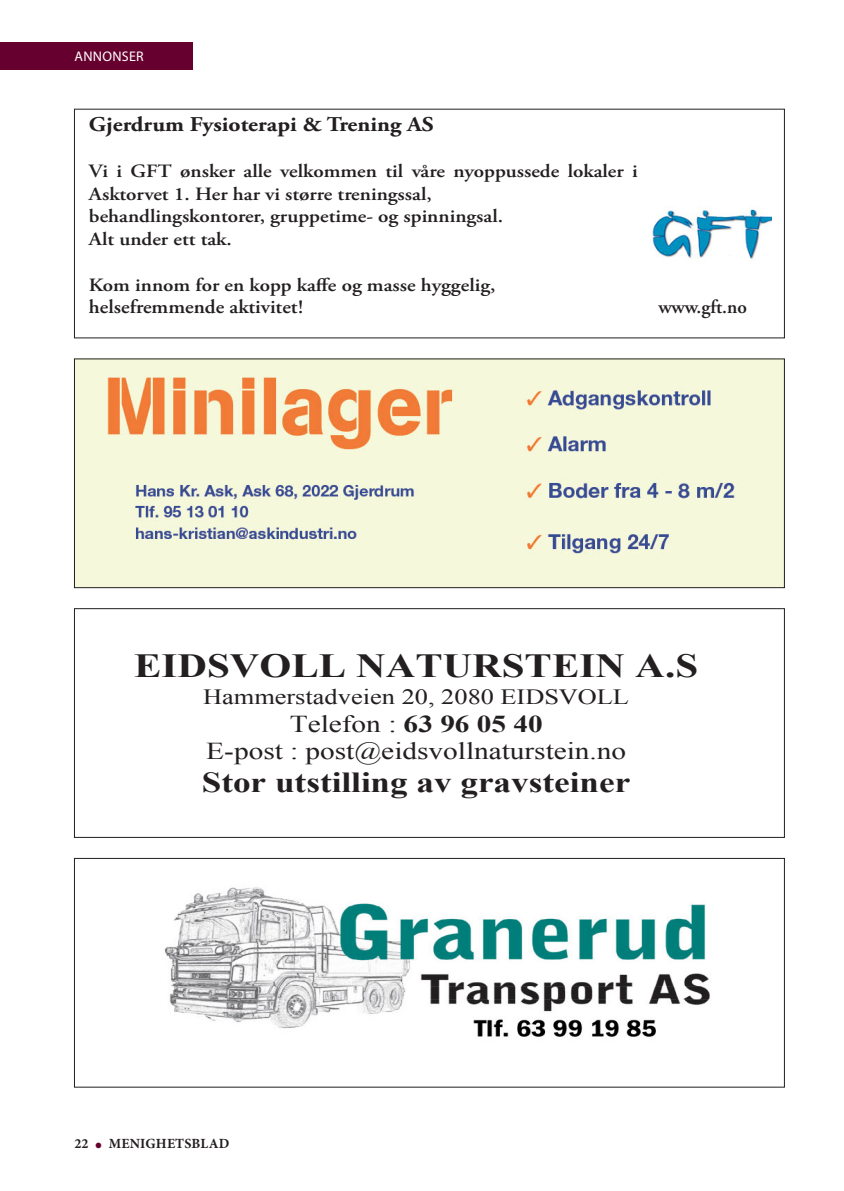
<style>
.page{position:relative;width:844px;height:1191px;background:#fff}
.page>*{position:absolute;margin:0;border:0;box-sizing:border-box;transform-origin:0 0}
.t1{font:700 33.77px "Times New Roman";color:#231f20;scale:1.21 1}
.t2{font:700 28.88px "Times New Roman";color:#231f20;scale:1.21 1}
.t3{font:24.15px/27.8px "Times New Roman";color:#231f20;text-align:center;scale:1.21 1}
.t4{font:21.7px "Times New Roman";color:#231f20;scale:1.21 1}
.Brødtekst_start{font:700 21px "Adobe Garamond Pro";color:#231f20;scale:1.12 1}
.Brødtekst_start-2{font:600 19.6px "Adobe Garamond Pro";color:#231f20;scale:1.07 1}
.Brødtekst_start-3{font:600 19.25px "Adobe Garamond Pro";color:#231f20}
.Brødtekst_start-4{font:600 18.72px/22.8px "Adobe Garamond Pro";color:#231f20;scale:1.12 1}
.t5{font:700 14px "Minion Pro";letter-spacing:.01em;color:#231f20}
.t6{font:14px "Myriad Pro";letter-spacing:.02em;color:#fff}
.s1{font-weight:700}
.s2{font-weight:400;font-size:21px;color:#66002e}
</style>
<div class="page">
<img style="left:76px;top:361px;width:706px;height:225px">
<div style="left:74px;top:359px;width:710px;height:229px;border:1px solid #231f20"></div>
<div style="left:74px;top:608px;width:710px;height:229px;border:1px solid #231f20"></div>
<svg style="left:164px;top:887px;width:546px;height:150px"></svg>
<div style="left:74px;top:858px;width:710px;height:229px;border:1px solid #231f20"></div>
<img style="left:652px;top:209px;width:119px;height:51px">
<div style="left:0;top:42px;width:192px;height:28px;background:#66002e"></div>
<p class="t6" style="left:75px;top:48px;width:71px">ANNONSER</p>
<p class="Brødtekst_start" style="left:89px;top:112px;width:309px">Gjerdrum Fysioterapi &amp; Trening AS</p>
<p class="Brødtekst_start-4" style="left:89px;top:160px;width:491px">Vi i GFT ønsker alle velkommen til våre nyoppussede lokaler i<br>Asktorvet 1. Her har vi større treningssal,</p>
<p class="Brødtekst_start-4" style="left:89px;top:205px;width:371px">behandlingskontorer, gruppetime- og spinningsal.</p>
<p class="Brødtekst_start-4" style="left:89px;top:228px;width:129px">Alt under ett tak.</p>
<p class="Brødtekst_start-4" style="left:89px;top:273px;width:364px">Kom innom for en kopp kaffe og masse hyggelig,</p>
<p class="Brødtekst_start-2" style="left:89px;top:296px;width:202px">helsefremmende aktivitet!</p>
<p class="Brødtekst_start-3" style="left:658px;top:296px;width:90px">www.gft.no</p>
<p class="t1" style="left:134px;top:642px;width:467px">EIDSVOLL NATURSTEIN A.S</p>
<p class="t4" style="left:203px;top:682px;width:353px">Hammerstadveien 20, 2080 EIDSVOLL</p>
<p class="t3" style="left:206px;top:709px;width:348px">Telefon : <span class="s1">63 96 05 40<br></span>E-post : post@eidsvollnaturstein.no</p>
<p class="t2" style="left:202px;top:762px;width:355px">Stor utstilling av gravsteiner</p>
<p class="t5" style="left:74px;top:1133px;width:156px">22 <span class="s2">•</span> MENIGHETSBLAD</p>
</div>
